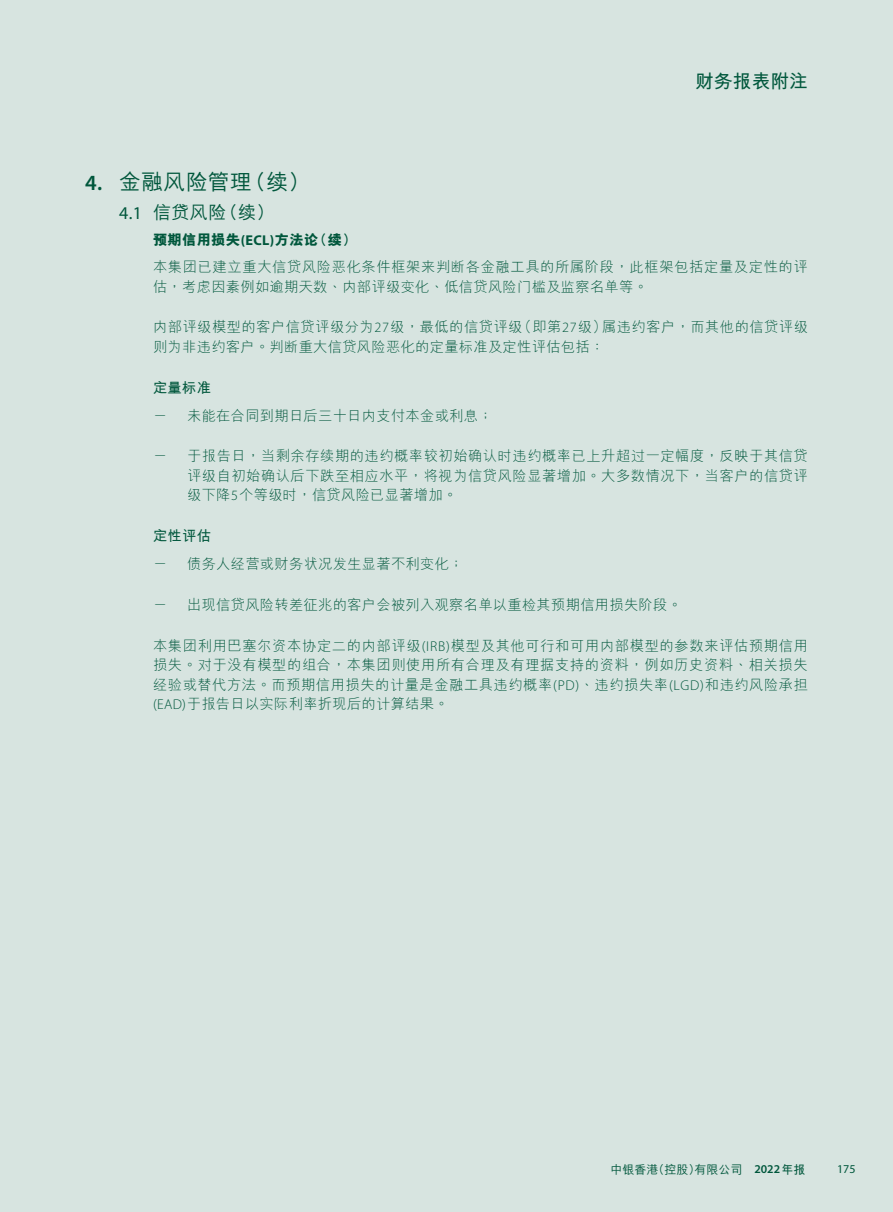
<style>
.page{position:relative;width:893px;height:1212px;background:#d7e4e0}
.page>*{position:absolute;margin:0;border:0;box-sizing:border-box;transform-origin:0 0}
.t1{font:500 21.75px "M Hei HKS";letter-spacing:.02em;color:#00573c}
.t2{font:700 18.75px "M Hei HKS";color:#00573c}
.t3{font:500 18px "M Hei HKS";color:#00573c}
.t4{font:300 14.25px/19.5px "M Hei HKS";letter-spacing:.02em;color:#00573c;text-align:justify}
.t5{font:300 14.25px/26.8px "M Hei HKS";letter-spacing:.045em;color:#00573c}
.t6{font:700 14.25px "M Hei HKS";letter-spacing:.02em;color:#00573c}
.t7{font:500 12px "M Hei HKS";color:#00573c}
.t8{font:12px "Myriad Pro";color:#00573c}
.s1{font-family:"Myriad Pro";font-weight:600}
.s2{font-family:"Myriad Pro";font-weight:400}
.s3{font-weight:800}
.s4{font-family:"Myriad Pro";font-weight:700}
.s5{font-family:"Myriad Pro"}
.s6{font-weight:700}
</style>
<div class="page">
<h2 class="t2" style="left:695px;top:67px;width:114px">財務報表附註</h2>
<h1 class="t1" style="left:85px;top:166px;width:227px"><span class="s1">4.</span> 金融風險管理（續）</h1>
<p class="t3" style="left:119px;top:199px;width:157px"><span class="s2">4.1</span> 信貸風險（續）</p>
<p class="t5" style="left:153px;top:226px;width:656px"><span class="s3">預期信用損失</span><span class="s4">(ECL)</span><span class="s3">方法論（續）<br></span>本集團已建立重大信貸風險惡化條件框架來判斷各金融工具的所屬階段，此框架包括定量及定性的評</p>
<p class="t4" style="left:153px;top:276px;width:496px">估，考慮因素例如逾期天數、內部評級變化、低信貸風險門檻及監察名單等。</p>
<p class="t4" style="left:153px;top:317px;width:656px">內部評級模型的客戶信貸評級分為<span class="s5">27</span>級，最低的信貸評級（即第<span class="s5">27</span>級）屬違約客戶，而其他的信貸評級則為非違約客戶。判斷重大信貸風險惡化的定量標準及定性評估包括：</p>
<p class="t6" style="left:153px;top:377px;width:59px">定量標準</p>
<p class="t4" style="left:153px;top:405px;width:16px">－</p>
<p class="t4" style="left:187px;top:405px;width:307px">未能在合同到期日後三十日內支付本金或利息；</p>
<p class="t4" style="left:153px;top:446px;width:16px">－</p>
<p class="t4" style="left:187px;top:446px;width:622px">於報告日，當剩余存續期的違約概率較初始確認時違約概率已上升超過一定幅度，反映於其信貸評級自初始確認後下跌至相應水平，將視為信貸風險顯著增加。大多數情況下，當客戶的信貸評級下降<span class="s5">5</span>個等級時，信貸風險已顯著增加。</p>
<p class="t6" style="left:153px;top:525px;width:59px">定性評估</p>
<p class="t4" style="left:153px;top:553px;width:16px">－</p>
<p class="t4" style="left:187px;top:553px;width:278px">債務人經營或財務狀況發生顯著不利變化；</p>
<p class="t4" style="left:153px;top:594px;width:16px">－</p>
<p class="t4" style="left:187px;top:594px;width:496px">出現信貸風險轉差征兆的客戶會被列入觀察名單以重檢其預期信用損失階段。</p>
<p class="t4" style="left:153px;top:635px;width:656px">本集團利用巴塞爾資本協定二的內部評級<span class="s5">(IRB)</span>模型及其他可行和可用內部模型的參數來評估預期信用損失。對於沒有模型的組合，本集團則使用所有合理及有理據支持的資料，例如歷史資料、相關損失經驗或替代方法。而預期信用損失的計量是金融工具違約概率<span class="s5">(PD)</span>、違約損失率<span class="s5">(LGD)</span>和違約風險承擔<span class="s5">(EAD)</span>於報告日以實際利率折現後的計算結果。</p>
<p class="t7" style="left:610px;top:1160px;width:196px">中銀香港（控股）有限公司 <span class="s1">2022</span><span class="s6">年報</span></p>
<p class="t8" style="left:837px;top:1161px;width:20px">175</p>
</div>
